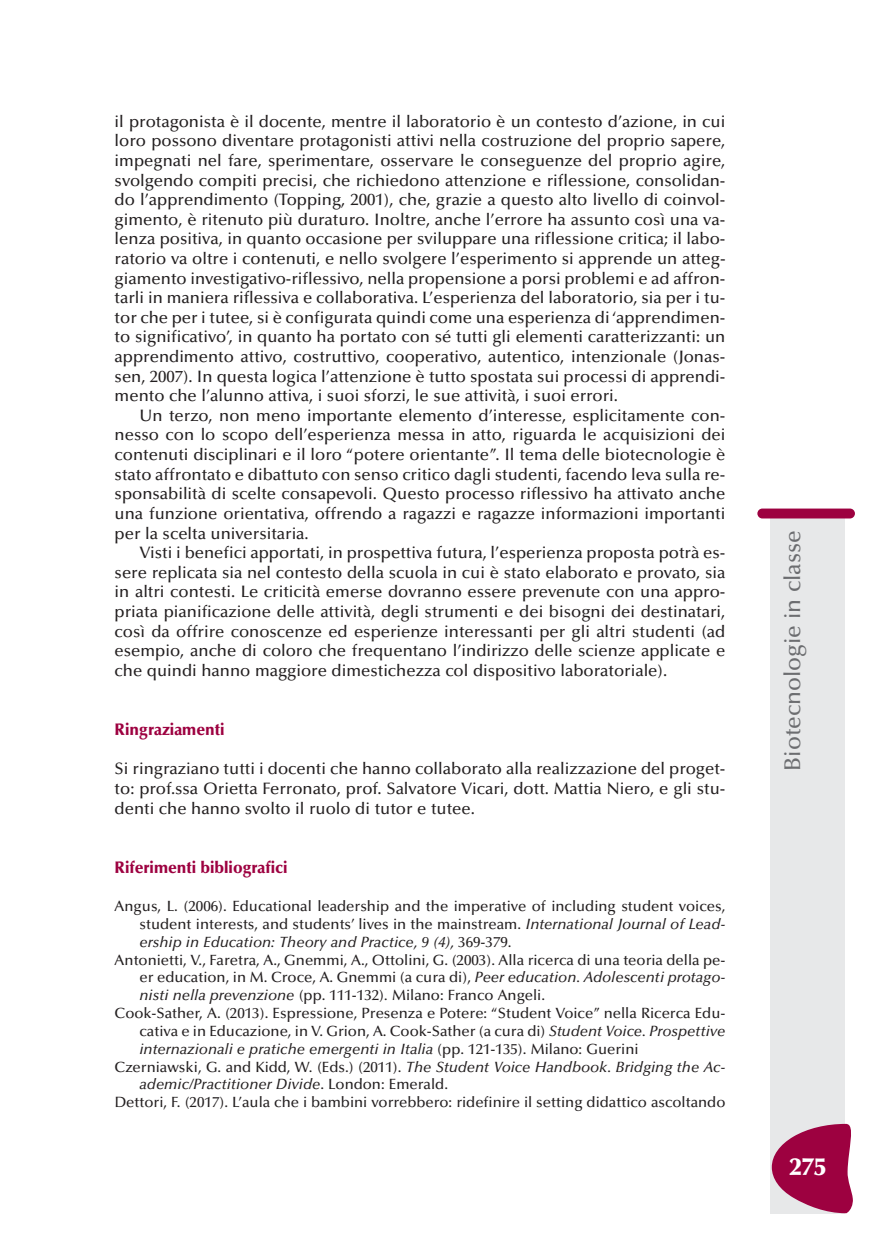
<style>
.page{position:relative;width:869px;height:1241px;background:#fff}
.page>*{position:absolute;margin:0;border:0;box-sizing:border-box;transform-origin:0 0}
.t1{font:900 24.5px "Optima";color:#fff}
.t2{font:500 22.75px "Optima";color:#6c6d70}
.t3{font:500 16.62px/19.6px "Optima";color:#231f20;text-align:justify}
.t4{font:900 16.62px "Optima";color:#9d0140;scale:.95 1}
.t5{font:500 14.88px "Optima";color:#231f20}
.t6{font:italic 500 14.88px "Optima";color:#231f20}
.s1{font-style:italic}
.s2{font-style:normal}
</style>
<div class="page">
<div style="left:770px;top:516px;width:74px;height:697px;background:#e7e8e9"></div>
<div style="left:757px;top:508px;width:97px;height:10px;background:#9d0140;border-radius:5px"></div>
<svg style="left:771px;top:1123px;width:82px;height:89px"></svg>
<p class="t3" style="left:115px;top:113px;width:612px">il protagonista è il docente, mentre il laboratorio è un contesto d’azione, in cui loro possono diventare protagonisti attivi nella costruzione del proprio sapere, impegnati nel fare, sperimentare, osservare le conseguenze del proprio agire, svolgendo compiti precisi, che richiedono attenzione e riflessione, consolidan&shy;do l’apprendimento (Topping, 2001), che, grazie a questo alto livello di coinvol&shy;gimento, è ritenuto più duraturo. Inoltre, anche l’errore ha assunto così una va&shy;lenza positiva, in quanto occasione per sviluppare una riflessione critica; il labo&shy;ratorio va oltre i contenuti, e nello svolgere l’esperimento si apprende un atteg&shy;giamento investigativo-riflessivo, nella propensione a porsi problemi e ad affron&shy;tarli in maniera riflessiva e collaborativa. L’esperienza del laboratorio, sia per i tu&shy;tor che per i tutee, si è configurata quindi come una esperienza di ‘apprendimen&shy;to significativo’, in quanto ha portato con sé tutti gli elementi caratterizzanti: un apprendimento attivo, costruttivo, cooperativo, autentico, intenzionale (Jonas&shy;sen, 2007). In questa logica l’attenzione è tutto spostata sui processi di apprendi&shy;mento che l’alunno attiva, i suoi sforzi, le sue attività, i suoi errori.</p>
<p class="t3" style="left:115px;top:407px;width:612px;text-indent:25px">Un terzo, non meno importante elemento d’interesse, esplicitamente con&shy;nesso con lo scopo dell’esperienza messa in atto, riguarda le acquisizioni dei contenuti disciplinari e il loro “potere orientante”. Il tema delle biotecnologie è stato affrontato e dibattuto con senso critico dagli studenti, facendo leva sulla re&shy;sponsabilità di scelte consapevoli. Questo processo riflessivo ha attivato anche una funzione orientativa, offrendo a ragazzi e ragazze informazioni importanti per la scelta universitaria.</p>
<p class="t3" style="left:115px;top:544px;width:612px;text-indent:25px">Visti i benefici apportati, in prospettiva futura, l’esperienza proposta potrà es&shy;sere replicata sia nel contesto della scuola in cui è stato elaborato e provato, sia in altri contesti. Le criticità emerse dovranno essere prevenute con una appro&shy;priata pianificazione delle attività, degli strumenti e dei bisogni dei destinatari, così da offrire conoscenze ed esperienze interessanti per gli altri studenti (ad esempio, anche di coloro che frequentano l’indirizzo delle scienze applicate e che quindi hanno maggiore dimestichezza col dispositivo laboratoriale).</p>
<p class="t4" style="left:115px;top:722px;width:117px">Ringraziamenti</p>
<p class="t3" style="left:115px;top:760px;width:612px">Si ringraziano tutti i docenti che hanno collaborato alla realizzazione del proget&shy;to: prof.ssa Orietta Ferronato, prof. Salvatore Vicari, dott. Mattia Niero, e gli stu&shy;denti che hanno svolto il ruolo di tutor e tutee.</p>
<p class="t4" style="left:115px;top:860px;width:183px">Riferimenti bibliografici</p>
<p class="t5" style="left:115px;top:900px;width:612px">Angus, L. (2006). Educational leadership and the imperative of including student voices,</p>
<p class="t5" style="left:139px;top:918px;width:587px">student interests, and students’ lives in the mainstream. <span class="s1">International Journal of Lead-</span></p>
<p class="t6" style="left:139px;top:935px;width:373px">ership in Education: Theory and Practice, 9 (4), <span class="s2">369-379.</span></p>
<p class="t5" style="left:115px;top:953px;width:612px">Antonietti, V., Faretra, A., Gnemmi, A., Ottolini, G. (2003). Alla ricerca di una teoria della pe-</p>
<p class="t5" style="left:139px;top:971px;width:587px">er education, in M. Croce, A. Gnemmi (a cura di), <span class="s1">Peer education. Adolescenti protago-</span></p>
<p class="t5" style="left:139px;top:989px;width:407px"><span class="s1">nisti nella prevenzione</span> (pp. 111-132)<span class="s1">.</span> Milano: Franco Angeli.</p>
<p class="t5" style="left:115px;top:1007px;width:612px">Cook-Sather, A. (2013). Espressione, Presenza e Potere: “Student Voice” nella Ricerca Edu-</p>
<p class="t5" style="left:139px;top:1024px;width:587px">cativa e in Educazione, in V. Grion, A. Cook-Sather (a cura di) <span class="s1">Student Voice. Prospettive</span></p>
<p class="t6" style="left:139px;top:1042px;width:500px">internazionali e pratiche emergenti in Italia <span class="s2">(pp. 121-135). Milano: Guerini</span></p>
<p class="t6" style="left:115px;top:1060px;width:612px"><span class="s2">Czerniawski, G. and Kidd, W. (Eds.) (2011).</span> The Student Voice Handbook. Bridging the Ac-</p>
<p class="t6" style="left:139px;top:1078px;width:310px">ademic/Practitioner Divide<span class="s2">. London: Emerald.</span></p>
<p class="t5" style="left:115px;top:1096px;width:612px">Dettori, F. (2017). L’aula che i bambini vorrebbero: ridefinire il setting didattico ascoltando</p>
<h2 class="t2" style="left:783px;top:770px;width:242px;rotate:-90deg">Biotecnologie in classe</h2>
<h1 class="t1" style="left:789px;top:1156px;width:38px">275</h1>
</div>
